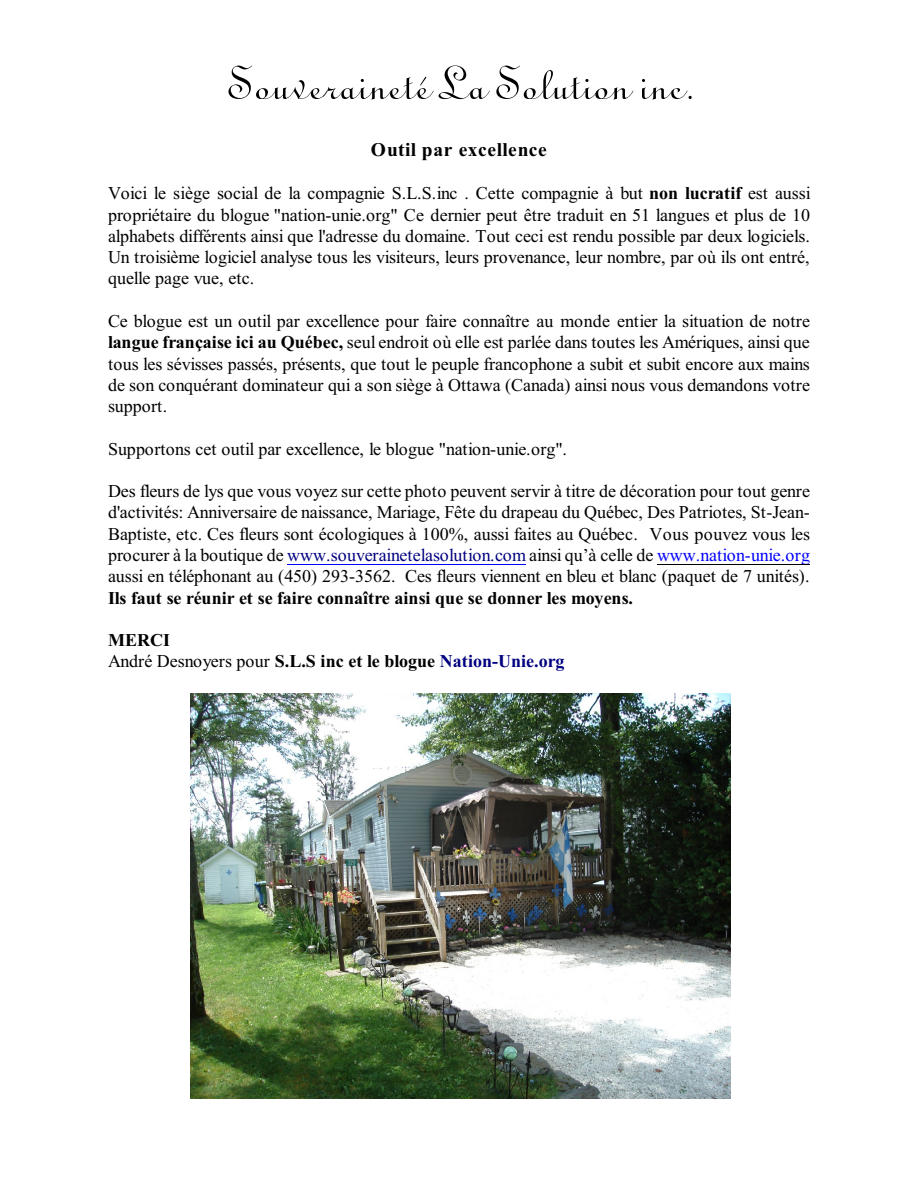
<style>
.page{position:relative;width:918px;height:1188px;background:#fff}
.page>*{position:absolute;margin:0;border:0;box-sizing:border-box;transform-origin:0 0}
.t1{font:52.5px "Typo Upright BT";letter-spacing:.005em;color:#000}
.t2{font:700 19.5px "Times New Roman";letter-spacing:.03em;color:#000}
.t3{font:18px/21.3px "Times New Roman";letter-spacing:-.005em;color:#000;text-align:justify}
.t4{font:700 18px/21.3px "Times New Roman";letter-spacing:-.005em;color:#000}
.s1{font-weight:700}
.s2{color:#000080}
.s3{color:#00f}
.s4{font-weight:400}
</style>
<div class="page">
<img style="left:190px;top:694px;width:541px;height:405px">
<hr style="left:287px;top:564px;width:239px;height:1px;background:#00f">
<hr style="left:657px;top:564px;width:153px;height:1px;background:#000">
<h1 class="t1" style="left:226px;top:59px;width:467px">Souveraineté La Solution inc.</h1>
<p class="t2" style="left:371px;top:143px;width:178px">Outil par excellence</p>
<p class="t3" style="left:108px;top:184px;width:704px">Voici le siège social de la compagnie S.L.S.inc . Cette compagnie à but <span class="s1">non lucratif</span> est aussi propriétaire du blogue "nation-unie.org" Ce dernier peut être traduit en 51 langues et plus de 10 alphabets différents ainsi que l'adresse du domaine. Tout ceci est rendu possible par deux logiciels.<br>Un troisième logiciel analyse tous les visiteurs, leurs provenance, leur nombre, par où ils ont entré, quelle page vue, etc.</p>
<p class="t3" style="left:108px;top:312px;width:704px">Ce blogue est un outil par excellence pour faire connaître au monde entier la situation de notre <span class="s1">langue française ici au Québec,</span> seul endroit où elle est parlée dans toutes les Amériques, ainsi que tous les sévisses passés, présents, que tout le peuple francophone a subit et subit encore aux mains de son conquérant dominateur qui a son siège à Ottawa (Canada) ainsi nous vous demandons votre support.</p>
<p class="t3" style="left:108px;top:440px;width:461px">Supportons cet outil par excellence, le blogue "nation-unie.org".</p>
<p class="t3" style="left:108px;top:482px;width:704px">Des fleurs de lys que vous voyez sur cette photo peuvent servir à titre de décoration pour tout genre d'activités: Anniversaire de naissance, Mariage, Fête du drapeau du Québec, Des Patriotes, St-Jean-Baptiste, etc. Ces fleurs sont écologiques à 100%, aussi faites au Québec. Vous pouvez vous les procurer à la boutique de <span class="s2">www.souverainetelasolution.com</span> ainsi qu’à celle de <span class="s3">www.nation-unie.org </span>aussi en téléphonant au (450) 293-3562. Ces fleurs viennent en bleu et blanc (paquet de 7 unités).</p>
<p class="t4" style="left:108px;top:589px;width:527px">Ils faut se réunir et se faire connaître ainsi que se donner les moyens.</p>
<p class="t4" style="left:108px;top:631px;width:458px">MERCI<br><span class="s4">André Desnoyers pour</span> S.L.S inc et le blogue <span class="s2">Nation-Unie.org</span></p>
</div>
